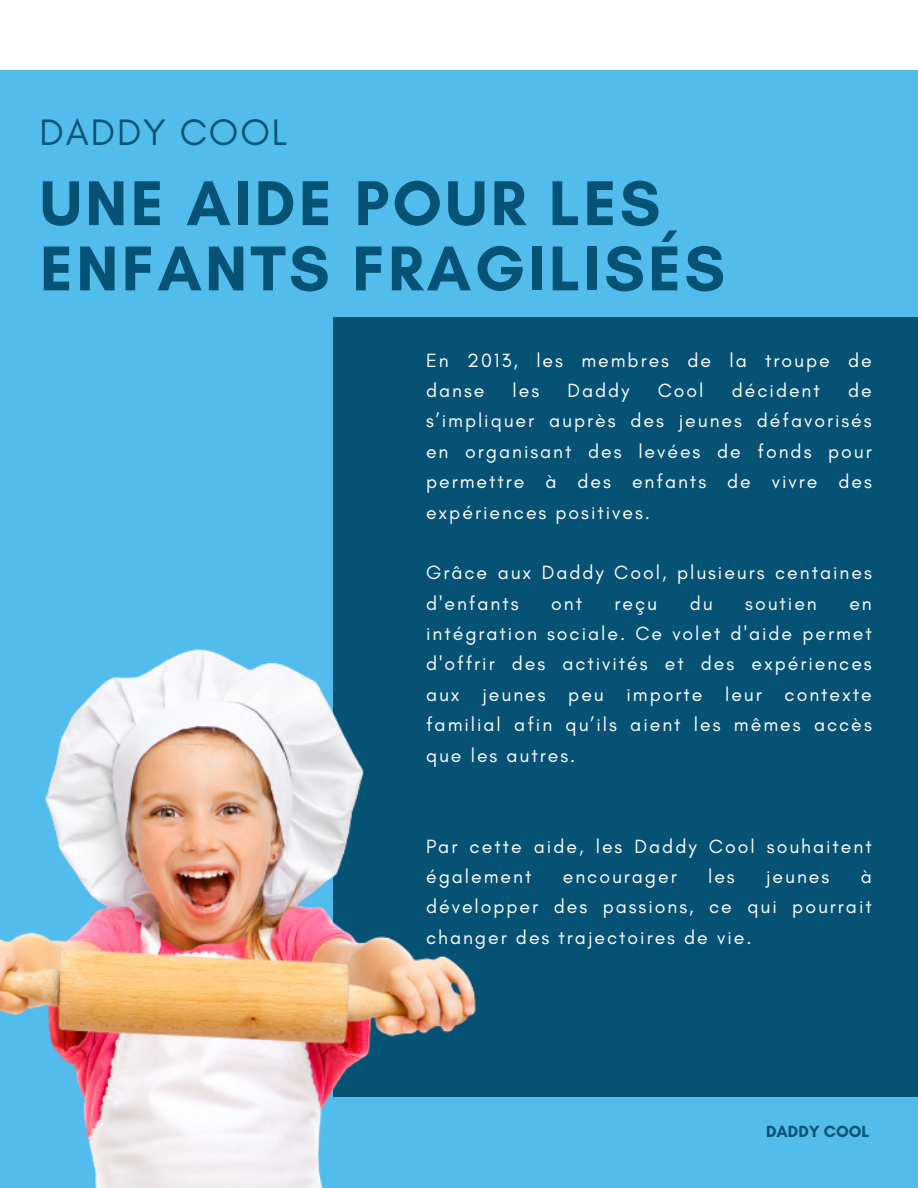
<style>
.page{position:relative;width:918px;height:1188px;background:#52bdec}
.page>*{position:absolute;margin:0;border:0;box-sizing:border-box;transform-origin:0 0}
.t1{font:700 64.5px/65.2px "Glacial Indifference";letter-spacing:.05em;color:#055274}
.t2{font:37.5px "Glacial Indifference";letter-spacing:.05em;color:#055274}
.t3{font:19.5px/30.3px "Glacial Indifference";letter-spacing:.1em;color:#fff}
.t4{font:700 16.5px "Glacial Indifference";color:#055274}
</style>
<div class="page">
<div style="left:0;top:0;width:918px;height:70px;background:#fff"></div>
<div style="left:334px;top:317px;width:584px;height:779px;background:#055274"></div>
<img style="left:0;top:614px;width:544px;height:574px">
<p class="t2" style="left:40px;top:110px;width:249px">DADDY COOL</p>
<p class="t1" style="left:40px;top:170px;width:687px">UNE AIDE POUR LES<br>ENFANTS FRAGILISÉS</p>
<p class="t3" style="left:426px;top:345px;width:447px">En 2013, les membres de la troupe de danse</p>
<p class="t3" style="left:426px;top:375px;width:447px;text-align:justify;text-indent:422px">de s’impliquer auprès des jeunes défavorisés en organisant des levées de fonds pour permettre à des enfants de vivre des expériences positives.</p>
<p class="t3" style="left:513px;top:375px;width:28px">les</p>
<p class="t3" style="left:568px;top:375px;width:64px">Daddy</p>
<p class="t3" style="left:658px;top:375px;width:47px">Cool</p>
<p class="t3" style="left:732px;top:375px;width:90px">décident</p>
<p class="t3" style="left:426px;top:557px;width:447px">Grâce aux Daddy Cool, plusieurs centaines d'enfants</p>
<p class="t3" style="left:551px;top:588px;width:32px">ont</p>
<p class="t3" style="left:615px;top:588px;width:44px">reçu</p>
<p class="t3" style="left:690px;top:588px;width:24px">du</p>
<p class="t3" style="left:745px;top:588px;width:73px">soutien</p>
<p class="t3" style="left:426px;top:588px;width:447px;text-align:justify;text-indent:423px">en intégration sociale. Ce volet d'aide permet d'offrir des activités et des expériences aux jeunes peu importe leur contexte familial afin qu’ils aient les mêmes accès que les autres.</p>
<p class="t3" style="left:426px;top:831px;width:447px">Par cette aide, les Daddy Cool souhaitent également</p>
<p class="t3" style="left:563px;top:861px;width:115px">encourager</p>
<p class="t3" style="left:708px;top:861px;width:28px">les</p>
<p class="t3" style="left:766px;top:861px;width:65px">jeunes</p>
<p class="t3" style="left:426px;top:861px;width:447px;text-align:justify;text-indent:435px">à développer des passions, ce qui pourrait changer des trajectoires de vie.</p>
<p class="t4" style="left:766px;top:1122px;width:105px">DADDY COOL</p>
</div>
